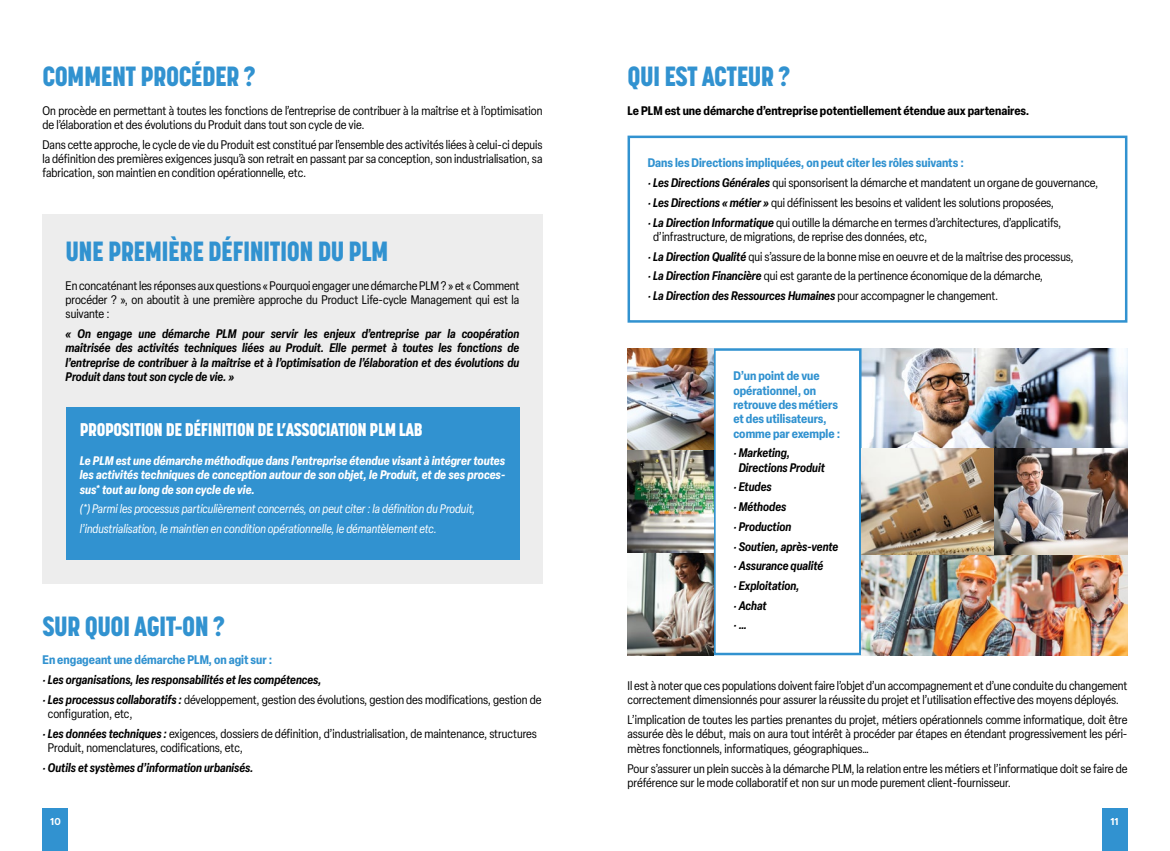
<style>
.page{position:relative;width:1170px;height:851px;background:#fff}
.page>*{position:absolute;margin:0;border:0;box-sizing:border-box;transform-origin:0 0}
.t1{font:800 27.5px "Korolev Condensed";letter-spacing:-.02em;color:#3192d0}
.t2{font:800 18.25px "Korolev Condensed";letter-spacing:-.02em;color:#fff}
.t3{font:condensed 12.25px/14.4px "Elza";color:#000}
.t4{font:italic 600 condensed 12.25px/19.6px "Elza";color:#000}
.t5{font:italic 700 condensed 12.25px/14.4px "Elza";color:#fff;text-align:justify}
.t6{font:italic condensed 12.25px/19.6px "Elza";color:#fff}
.t7{font:700 condensed 12.25px/14.4px "Elza";color:#3192d0}
.t8{font:700 condensed 12.25px "Elza";color:#000}
.t9{font:700 10px "Articulat CF";color:#fff}
.s1{font-weight:400;font-style:normal}
.s2{font-weight:600;font-style:italic}
.s3{font-weight:700;color:#3192d0}
</style>
<div class="page">
<img style="left:861px;top:348px;width:266px;height:100px">
<div style="left:713px;top:348px;width:148px;height:307px;border:2px solid #3192d0"></div>
<img style="left:861px;top:448px;width:266px;height:207px">
<div style="left:42px;top:214px;width:500px;height:370px;background:#ededed"></div>
<div style="left:66px;top:407px;width:453px;height:152px;background:#3192d0"></div>
<div style="left:627px;top:136px;width:500px;height:186px;border:2px solid #3192d0"></div>
<img style="left:627px;top:348px;width:86px;height:307px">
<div style="left:1101px;top:808px;width:26px;height:42px;background:#3192d0"></div>
<div style="left:43px;top:808px;width:25px;height:42px;background:#3192d0"></div>
<h1 class="t1" style="left:43px;top:59px;width:214px">COMMENT PROCÉDER ?</h1>
<p class="t3" style="left:43px;top:103px;width:501px">On procède en permettant à toutes les fonctions de l’entreprise de contribuer à la maîtrise et à l’optimisation de l’élaboration et des évolutions du Produit dans tout son cycle de vie.</p>
<p class="t3" style="left:43px;top:137px;width:501px;text-align:justify">Dans cette approche, le cycle de vie du Produit est constitué par l’ensemble des activités liées à celui-ci depuis la définition des premières exigences jusqu’à son retrait en passant par sa conception, son industrialisation, sa fabrication, son maintien en condition opérationnelle, etc.</p>
<h1 class="t1" style="left:66px;top:234px;width:324px">UNE PREMIÈRE DÉFINITION DU PLM</h1>
<p class="t3" style="left:66px;top:278px;width:455px;text-align:justify">En concaténant les réponses aux questions « Pourquoi engager une démarche PLM ? » et « Comment procéder ? », on aboutit à une première approche du Product Life-cycle Management qui est la suivante :</p>
<p class="t4" style="left:66px;top:326px;width:455px;line-height:14.4px;text-align:justify">« On engage une démarche PLM pour servir les enjeux d’entreprise par la coopération maîtrisée des activités techniques liées au Produit. Elle permet à toutes les fonctions de l’entreprise de contribuer à la maîtrise et à l’optimisation de l’élaboration et des évolutions du Produit dans tout son cycle de vie. »</p>
<h2 class="t2" style="left:80px;top:418px;width:344px">PROPOSITION DE DÉFINITION DE L’ASSOCIATION PLM LAB</h2>
<p class="t5" style="left:80px;top:453px;width:427px">Le PLM est une démarche méthodique dans l’entreprise étendue visant à intégrer toutes les activités techniques de conception autour de son objet, le Produit, et de ses proces&shy;sus* tout au long de son cycle de vie.</p>
<p class="t6" style="left:80px;top:499px;width:397px">(*) Parmi les processus particulièrement concernés, on peut citer : la définition du Produit, l’industrialisation, le maintien en condition opérationnelle, le démantèlement etc.</p>
<h1 class="t1" style="left:43px;top:609px;width:184px">SUR QUOI AGIT-ON ?</h1>
<p class="t7" style="left:43px;top:652px;width:231px">En engageant une démarche PLM, on agit sur :</p>
<p class="t4" style="left:43px;top:669px;width:500px">· Les organisations, les responsabilités et les compétences,<br>· Les processus collaboratifs : <span class="s1">développement, gestion des évolutions, gestion des modifications, gestion de</span></p>
<p class="t3" style="left:43px;top:703px;width:496px;line-height:19.6px;text-indent:5px">configuration, etc,<br><span class="s2">· Les données techniques :</span> exigences, dossiers de définition, d’industrialisation, de maintenance, structures</p>
<p class="t3" style="left:48px;top:740px;width:196px">Produit, nomenclatures, codifications, etc,</p>
<p class="t4" style="left:43px;top:757px;width:212px">· Outils et systèmes d’information urbanisés.</p>
<h1 class="t1" style="left:627px;top:59px;width:164px">QUI EST ACTEUR ?</h1>
<p class="t8" style="left:627px;top:102px;width:403px">Le PLM est une démarche d’entreprise potentiellement étendue aux partenaires.</p>
<p class="t3" style="left:647px;top:153px;width:452px;line-height:19.6px"><span class="s3">Dans les Directions impliquées, on peut citer les rôles suivants :<br></span><span class="s2">· Les Directions Générales</span> qui sponsorisent la démarche et mandatent un organe de gouvernance, <span class="s2">· Les Directions « métier »</span> qui définissent les besoins et valident les solutions proposées,<br><span class="s2">· La Direction Informatique</span> qui outille la démarche en termes d’architectures, d’applicatifs,</p>
<p class="t3" style="left:647px;top:226px;width:427px;line-height:19.6px;text-indent:5px">d’infrastructure, de migrations, de reprise des données, etc,<br><span class="s2">· La Direction Qualité</span> qui s’assure de la bonne mise en oeuvre et de la maîtrise des processus, <span class="s2">· La Direction Financière</span> qui est garante de la pertinence économique de la démarche,<br><span class="s2">· La Direction des Ressources Humaines</span> pour accompagner le changement.</p>
<p class="t7" style="left:733px;top:368px;width:108px">D’un point de vue opérationnel, on retrouve des métiers et des utilisateurs, comme par exemple :</p>
<p class="t4" style="left:738px;top:445px;width:88px;line-height:14.4px;text-indent:-5px">· Marketing,<br>Directions Produit</p>
<p class="t4" style="left:733px;top:477px;width:107px">· Etudes<br>· Méthodes<br>· Production<br>· Soutien, après-vente · Assurance qualité<br>· Exploitation,<br>· Achat<br>· …</p>
<p class="t3" style="left:627px;top:678px;width:501px">Il est à noter que ces populations doivent faire l’objet d’un accompagnement et d’une conduite du changement correctement dimensionnés pour assurer la réussite du projet et l’utilisation effective des moyens déployés.</p>
<p class="t3" style="left:627px;top:712px;width:501px;text-align:justify">L’implication de toutes les parties prenantes du projet, métiers opérationnels comme informatique, doit être assurée dès le début, mais on aura tout intérêt à procéder par étapes en étendant progressivement les péri&shy;mètres fonctionnels, informatiques, géographiques…</p>
<p class="t3" style="left:627px;top:760px;width:501px">Pour s’assurer un plein succès à la démarche PLM, la relation entre les métiers et l’informatique doit se faire de préférence sur le mode collaboratif et non sur un mode purement client-fournisseur.</p>
<p class="t9" style="left:50px;top:814px;width:12px">10</p>
<p class="t9" style="left:1110px;top:814px;width:10px">11</p>
</div>
